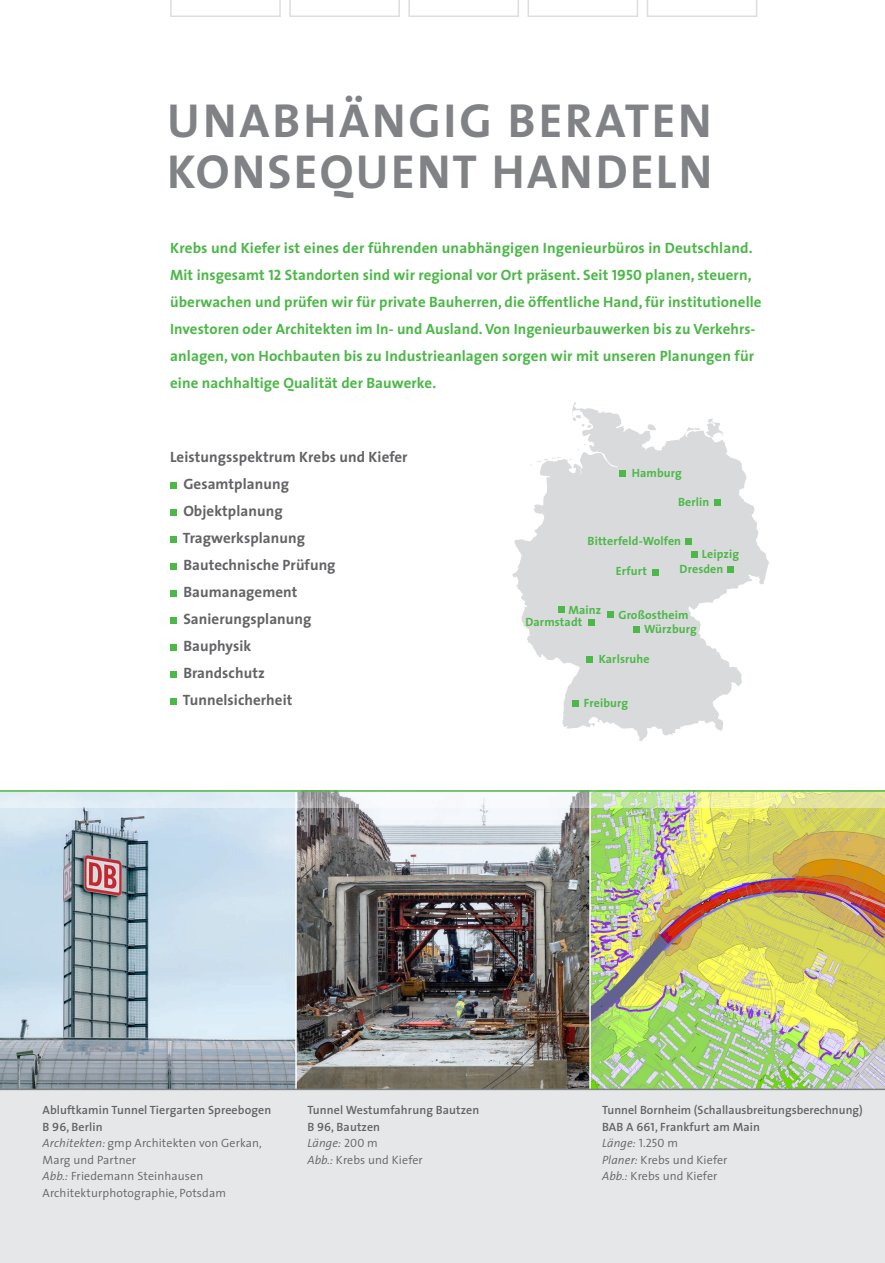
<style>
.page{position:relative;width:885px;height:1263px;background:#fff}
.page>*{position:absolute;margin:0;border:0;box-sizing:border-box;transform-origin:0 0}
.t1{font:700 48px/51px "The Sans";letter-spacing:.055em;color:#808285}
.t2{font:700 15px/27px "The Sans";letter-spacing:.005em;color:#4cb848}
.t3{font:700 15px/27px "The Sans";letter-spacing:.005em;color:#636366}
.t4{font:600 12px/16.5px "The Sans";letter-spacing:.005em;color:#636366}
.t5{font:300 12px/16.5px "The Sans";letter-spacing:.01em;color:#636366}
.t6{font:700 12px "The Sans";letter-spacing:.01em;color:#4cb848}
.s1{font-family:"The Sans Bold Caps";font-weight:400}
.s2{font-weight:600}
.s3{font-family:"The Sans Semi Bold Caps";font-weight:400}
.s4{font-style:italic}
.s5{font-weight:300;font-style:italic}
.s6{font-family:"The Sans Semi Light Caps";font-weight:400}
.s7{font-weight:300}
</style>
<div class="page">
<div style="left:0;top:791px;width:884px;height:472px;background:#e6e7e9"></div>
<img style="left:590px;top:808px;width:294px;height:281px">
<img style="left:297px;top:808px;width:292px;height:281px">
<svg style="left:0;top:808px;width:295px;height:281px;background:#b5c5d1"></svg>
<svg style="left:0;top:792px;width:884px;height:16px"></svg>
<hr style="left:589px;top:790px;width:1px;height:299px;background:#fff">
<hr style="left:295px;top:790px;width:2px;height:299px;background:#fff">
<hr style="left:0;top:1089px;width:884px;height:1px;background:#808285">
<div style="left:170px;top:482px;width:6px;height:7px;background:#4cb848"></div>
<div style="left:170px;top:509px;width:6px;height:7px;background:#4cb848"></div>
<div style="left:170px;top:536px;width:6px;height:7px;background:#4cb848"></div>
<div style="left:170px;top:563px;width:6px;height:7px;background:#4cb848"></div>
<div style="left:170px;top:590px;width:6px;height:7px;background:#4cb848"></div>
<div style="left:170px;top:617px;width:6px;height:7px;background:#4cb848"></div>
<div style="left:170px;top:644px;width:6px;height:7px;background:#4cb848"></div>
<div style="left:170px;top:671px;width:6px;height:7px;background:#4cb848"></div>
<div style="left:170px;top:698px;width:6px;height:7px;background:#4cb848"></div>
<svg style="left:647px;top:0;width:110px;height:17px"></svg>
<svg style="left:527px;top:0;width:111px;height:17px"></svg>
<svg style="left:408px;top:0;width:111px;height:17px"></svg>
<svg style="left:289px;top:0;width:111px;height:17px"></svg>
<svg style="left:170px;top:0;width:111px;height:17px"></svg>
<svg style="left:512px;top:402px;width:257px;height:339px;fill:#d9dadc"></svg>
<svg style="left:714px;top:500px;width:6px;height:6px"></svg>
<svg style="left:727px;top:567px;width:6px;height:6px"></svg>
<div style="left:685px;top:538px;width:6px;height:7px;background:#4cb848"></div>
<div style="left:690px;top:551px;width:7px;height:7px;background:#4cb848"></div>
<svg style="left:652px;top:569px;width:6px;height:6px"></svg>
<svg style="left:607px;top:612px;width:6px;height:6px"></svg>
<div style="left:557px;top:607px;width:7px;height:6px;background:#4cb848"></div>
<div style="left:632px;top:627px;width:7px;height:6px;background:#4cb848"></div>
<div style="left:588px;top:619px;width:6px;height:7px;background:#4cb848"></div>
<div style="left:586px;top:656px;width:7px;height:6px;background:#4cb848"></div>
<div style="left:619px;top:470px;width:7px;height:6px;background:#4cb848"></div>
<svg style="left:572px;top:701px;width:6px;height:6px"></svg>
<hr style="left:0;top:790px;width:884px;height:2px;background:#4cb848">
<h1 class="t1" style="left:167px;top:94px;width:546px">UNABHÄNGIG BERATEN<br>KONSEQUENT HANDELN</h1>
<p class="t2" style="left:170px;top:234px;width:593px">Krebs und Kiefer ist eines der führenden unabhängigen Ingenieurbüros in Deutschland.<br>Mit insgesamt <span class="s1">12</span> Standorten sind wir regional vor Ort präsent. Seit <span class="s1">1950</span> planen, steuern, überwachen und prüfen wir für private Bauherren, die öffentliche Hand, für institutionelle Investoren oder Architekten im In- und Ausland. Von Ingenieurbauwerken bis zu Verkehrs&shy;anlagen, von Hochbauten bis zu Industrieanlagen sorgen wir mit unseren Planungen für eine nachhaltige Qualität der Bauwerke.</p>
<p class="t3" style="left:183px;top:443px;width:226px;text-indent:-13px">Leistungsspektrum Krebs und Kiefer<br>Gesamtplanung<br>Objektplanung<br>Tragwerksplanung<br>Bautechnische Prüfung<br>Baumanagement<br>Sanierungsplanung<br>Bauphysik<br>Brandschutz<br>Tunnelsicherheit</p>
<p class="t6" style="left:631px;top:462px;width:52px">Hamburg</p>
<p class="t6" style="left:678px;top:492px;width:33px">Berlin</p>
<p class="t6" style="left:587px;top:531px;width:95px">Bitterfeld-Wolfen</p>
<p class="t6" style="left:702px;top:544px;width:39px">Leipzig</p>
<p class="t6" style="left:568px;top:600px;width:34px">Mainz</p>
<p class="t6" style="left:525px;top:612px;width:58px">Darmstadt</p>
<p class="t6" style="left:615px;top:561px;width:33px">Erfurt</p>
<p class="t6" style="left:679px;top:559px;width:45px">Dresden</p>
<p class="t6" style="left:618px;top:604px;width:72px">Großostheim</p>
<p class="t6" style="left:644px;top:619px;width:54px">Würzburg</p>
<p class="t6" style="left:598px;top:648px;width:52px">Karlsruhe</p>
<p class="t6" style="left:584px;top:693px;width:46px">Freiburg</p>
<p class="t5" style="left:43px;top:1102px;width:230px"><span class="s2">Abluftkamin Tunnel Tiergarten Spreebogen<br>B</span> <span class="s3">96</span><span class="s2">, Berlin<br></span><span class="s4">Architekten:</span> gmp Architekten von Gerkan,<br>Marg und Partner<br><span class="s4">Abb.:</span> Friedemann Steinhausen<br>Architekturphotographie, Potsdam</p>
<p class="t4" style="left:307px;top:1102px;width:173px">Tunnel Westumfahrung Bautzen<br>B <span class="s3">96,</span> Bautzen<br><span class="s5">Länge:</span> <span class="s6">200</span> <span class="s7">m<br></span><span class="s5">Abb.:</span> <span class="s7">Krebs und Kiefer</span></p>
<p class="t4" style="left:602px;top:1102px;width:262px">Tunnel Bornheim (Schallausbreitungsberechnung)<br>BAB A <span class="s3">661,</span> Frankfurt am Main<br><span class="s5">Länge:</span> <span class="s6">1</span><span class="s7">.</span><span class="s6">250</span> <span class="s7">m<br></span><span class="s5">Planer:</span> <span class="s7">Krebs und Kiefer<br></span><span class="s5">Abb.:</span> <span class="s7">Krebs und Kiefer</span></p>
</div>
